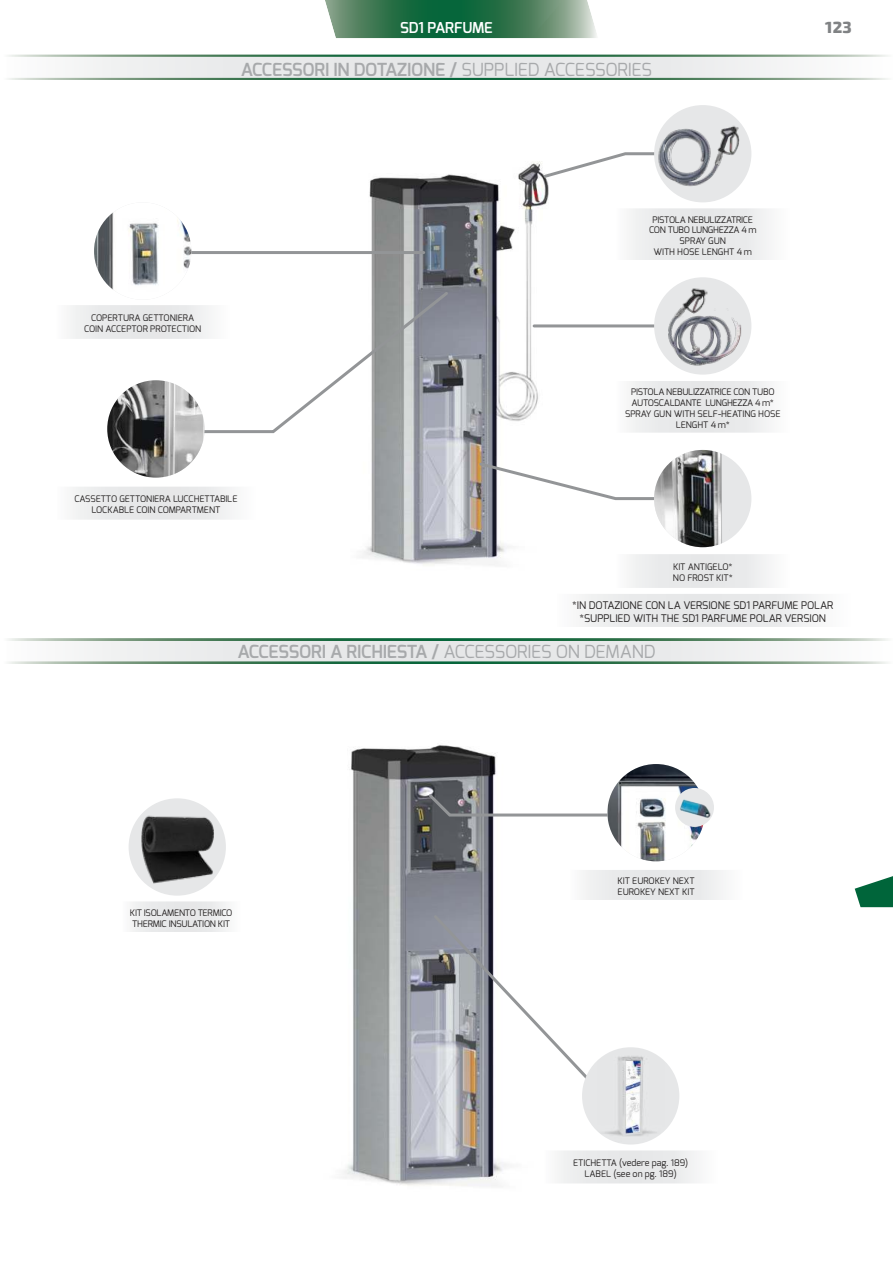
<style>
.page{position:relative;width:893px;height:1263px;background:#fff}
.page>*{position:absolute;margin:0;border:0;box-sizing:border-box;transform-origin:0 0}
.t1{font:600 18px "Exo";letter-spacing:-.01em;color:#a7a9ab}
.t2{font:800 16.2px "Exo 2";color:#808284}
.t3{font:600 15px "Exo";letter-spacing:-.01em;color:#fff}
.t4{font:10.5px/12.6px "Exo";color:#221f1f;text-align:center}
.t5{font:9px/10.8px "Exo";letter-spacing:-.02em;color:#221f1f;text-align:center}
.t6{font:9px/10.8px "Exo";color:#221f1f;text-align:center}
.s1{font-weight:400}
</style>
<div class="page">
<svg style="left:855px;top:876px;width:38px;height:31px"></svg>
<img style="left:157px;top:745px;width:546px;height:441px">
<img style="left:183px;top:152px;width:586px;height:436px">
<img style="left:8px;top:55px;width:880px;height:25px">
<img style="left:8px;top:638px;width:880px;height:26px">
<img style="left:73px;top:487px;width:183px;height:33px">
<img style="left:129px;top:798px;width:97px;height:98px;border-radius:49px">
<img style="left:132px;top:902px;width:108px;height:29px">
<svg style="left:541px;top:152px;width:113px;height:28px"></svg>
<div style="left:654px;top:105px;width:97px;height:97px;background:#e6e7e8;border-radius:50%"></div>
<img style="left:654px;top:116px;width:97px;height:75px">
<img style="left:325px;top:0;width:272px;height:38px">
<img style="left:616px;top:554px;width:153px;height:33px">
<svg style="left:477px;top:460px;width:177px;height:42px"></svg>
<div style="left:654px;top:450px;width:97px;height:97px;background:#e6e7e8;border-radius:50%"></div>
<img style="left:654px;top:450px;width:89px;height:97px">
<hr style="left:534px;top:324px;width:140px;height:3px;background:#939597">
<div style="left:654px;top:277px;width:97px;height:98px;background:#e6e7e8;border-radius:50%"></div>
<img style="left:654px;top:281px;width:97px;height:88px">
<img style="left:616px;top:209px;width:153px;height:51px">
<img style="left:616px;top:381px;width:153px;height:51px">
<hr style="left:179px;top:251px;width:245px;height:3px;background:#939597">
<svg style="left:431px;top:912px;width:214px;height:184px"></svg>
<svg style="left:426px;top:791px;width:186px;height:27px"></svg>
<img style="left:569px;top:870px;width:154px;height:30px">
<img style="left:544px;top:1150px;width:159px;height:33px">
<div style="left:582px;top:1047px;width:97px;height:97px;background:#e6e7e8;border-radius:50%"></div>
<img style="left:597px;top:1047px;width:69px;height:97px">
<img style="left:607px;top:764px;width:98px;height:97px;border-radius:49px">
<div style="left:675px;top:788px;width:39px;height:39px;background:#e6e7e8;border-radius:50%"></div>
<img style="left:675px;top:793px;width:39px;height:28px">
<img style="left:94px;top:202px;width:97px;height:98px;border-radius:49px">
<svg style="left:184px;top:289px;width:267px;height:146px"></svg>
<img style="left:107px;top:380px;width:98px;height:98px;border-radius:49px">
<h3 class="t3" style="left:400px;top:21px;width:94px">SD1 PARFUME</h3>
<h1 class="t1" style="left:241px;top:60px;width:413px">ACCESSORI IN DOTAZIONE / <span class="s1">SUPPLIED ACCESSORIES</span></h1>
<h2 class="t2" style="left:825px;top:18px;width:28px">123</h2>
<p class="t6" style="left:84px;top:313px;width:119px">COPERTURA GETTONIERA<br>COIN ACCEPTOR PROTECTION</p>
<p class="t6" style="left:74px;top:494px;width:165px">CASSETTO GETTONIERA LUCCHETTABILE<br>LOCKABLE COIN COMPARTMENT</p>
<p class="t5" style="left:649px;top:214px;width:109px">PISTOLA NEBULIZZATRICE<br>CON TUBO LUNGHEZZA 4 m<br>SPRAY GUN<br>WITH HOSE LENGHT 4 m</p>
<p class="t5" style="left:625px;top:387px;width:157px">PISTOLA NEBULIZZATRICE CON TUBO<br>AUTOSCALDANTE LUNGHEZZA 4 m*<br>SPRAY GUN WITH SELF-HEATING HOSE<br>LENGHT 4 m*</p>
<p class="t6" style="left:673px;top:561px;width:61px;text-align:left">KIT ANTIGELO*<br>NO FROST KIT*</p>
<p class="t4" style="left:572px;top:599px;width:263px">*IN DOTAZIONE CON LA VERSIONE SD1 PARFUME POLAR *SUPPLIED WITH THE SD1 PARFUME POLAR VERSION</p>
<h1 class="t1" style="left:237px;top:642px;width:420px">ACCESSORI A RICHIESTA / <span class="s1">ACCESSORIES ON DEMAND</span></h1>
<p class="t5" style="left:130px;top:907px;width:104px;text-align:left">KIT ISOLAMENTO TERMICO<br>THERMIC INSULATION KIT</p>
<p class="t6" style="left:618px;top:875px;width:78px;text-align:left">KIT EUROKEY NEXT<br>EUROKEY NEXT KIT</p>
<p class="t6" style="left:573px;top:1157px;width:117px">ETICHETTA (vedere pag. 189)<br>LABEL (see on pg. 189)</p>
</div>
